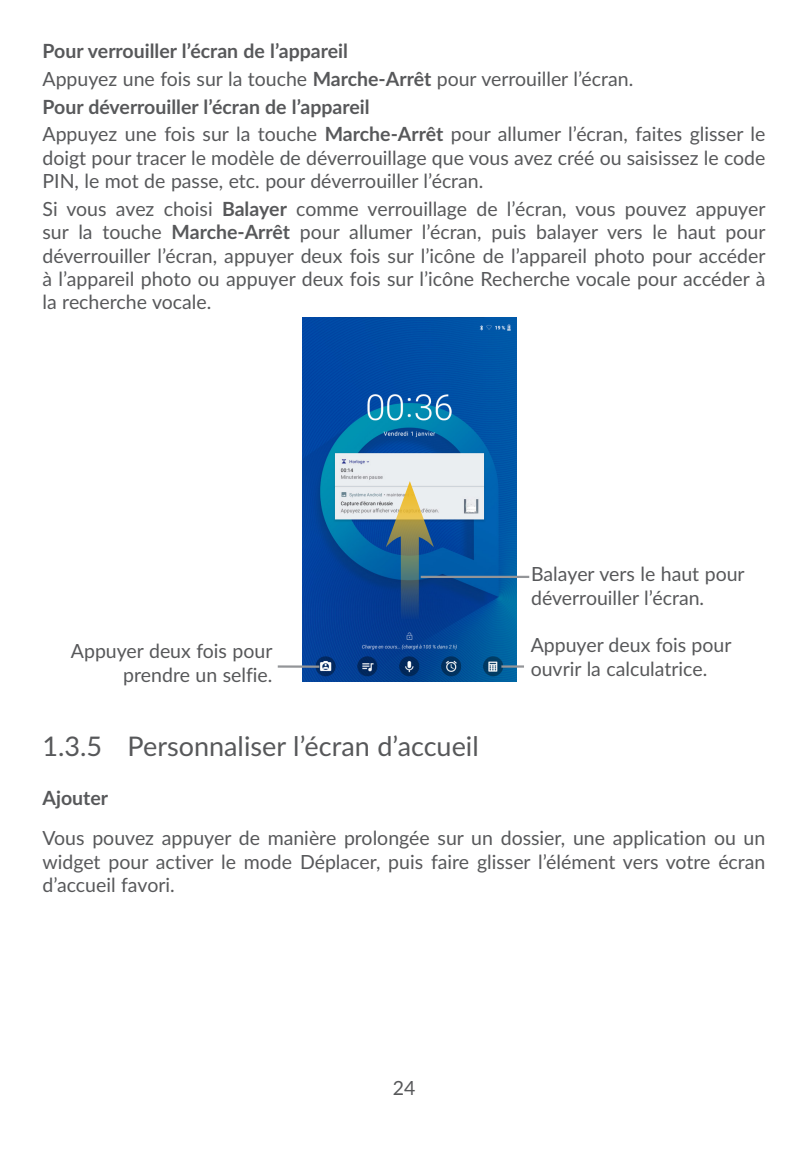
<style>
.page{position:relative;width:808px;height:1149px;background:#fff}
.page>*{position:absolute;margin:0;border:0;box-sizing:border-box;transform-origin:0 0}
.t1{font:27px "Lato";color:#57585a}
.Body{font:19.5px/23.4px "Lato";color:#57585a;text-align:justify}
.Heading_3{font:700 19.5px "Lato";color:#57585a}
.s1{font-weight:700}
</style>
<div class="page">
<img style="left:303px;top:317px;width:213px;height:364px">
<hr style="left:278px;top:665px;width:41px;height:2px;background:#939598">
<hr style="left:501px;top:665px;width:23px;height:2px;background:#939598">
<hr style="left:421px;top:575px;width:108px;height:3px;background:#939598">
<svg style="left:401px;top:547px;width:18px;height:72px"></svg>
<svg style="left:386px;top:481px;width:48px;height:66px;background:#afb097"></svg>
<p class="Heading_3" style="left:43px;top:37px;width:307px">Pour verrouiller l’écran de l’appareil</p>
<p class="Body" style="left:43px;top:66px;width:592px">Appuyez une fois sur la touche <span class="s1">Marche-Arrêt</span> pour verrouiller l’écran.</p>
<p class="Heading_3" style="left:43px;top:92px;width:329px">Pour déverrouiller l’écran de l’appareil</p>
<p class="Body" style="left:43px;top:122px;width:724px">Appuyez une fois sur la touche <span class="s1">Marche-Arrêt</span> pour allumer l’écran, faites glisser le doigt pour tracer le modèle de déverrouillage que vous avez créé ou saisissez le code PIN, le mot de passe, etc. pour déverrouiller l’écran.</p>
<p class="Body" style="left:43px;top:196px;width:724px">Si vous avez choisi <span class="s1">Balayer</span> comme verrouillage de l’écran, vous pouvez appuyer sur la touche <span class="s1">Marche-Arrêt</span> pour allumer l’écran, puis balayer vers le haut pour déverrouiller l’écran, appuyer deux fois sur l’icône de l’appareil photo pour accéder à l’appareil photo ou appuyer deux fois sur l’icône Recherche vocale pour accéder à la recherche vocale.</p>
<p class="Body" style="left:531px;top:560px;width:215px">Balayer vers le haut pour déverrouiller l’écran.</p>
<p class="Body" style="left:71px;top:637px;width:203px;text-align:right">Appuyer deux fois pour prendre un selfie.</p>
<p class="Body" style="left:531px;top:631px;width:202px">Appuyer deux fois pour ouvrir la calculatrice.</p>
<p class="t1" style="left:43px;top:726px;width:438px">1.3.5 Personnaliser l’écran d’accueil</p>
<p class="Heading_3" style="left:43px;top:783px;width:67px">Ajouter</p>
<p class="Body" style="left:43px;top:825px;width:724px">Vous pouvez appuyer de manière prolongée sur un dossier, une application ou un widget pour activer le mode Déplacer, puis faire glisser l’élément vers votre écran d’accueil favori.</p>
<p class="Body" style="left:393px;top:1075px;width:24px">24</p>
</div>
